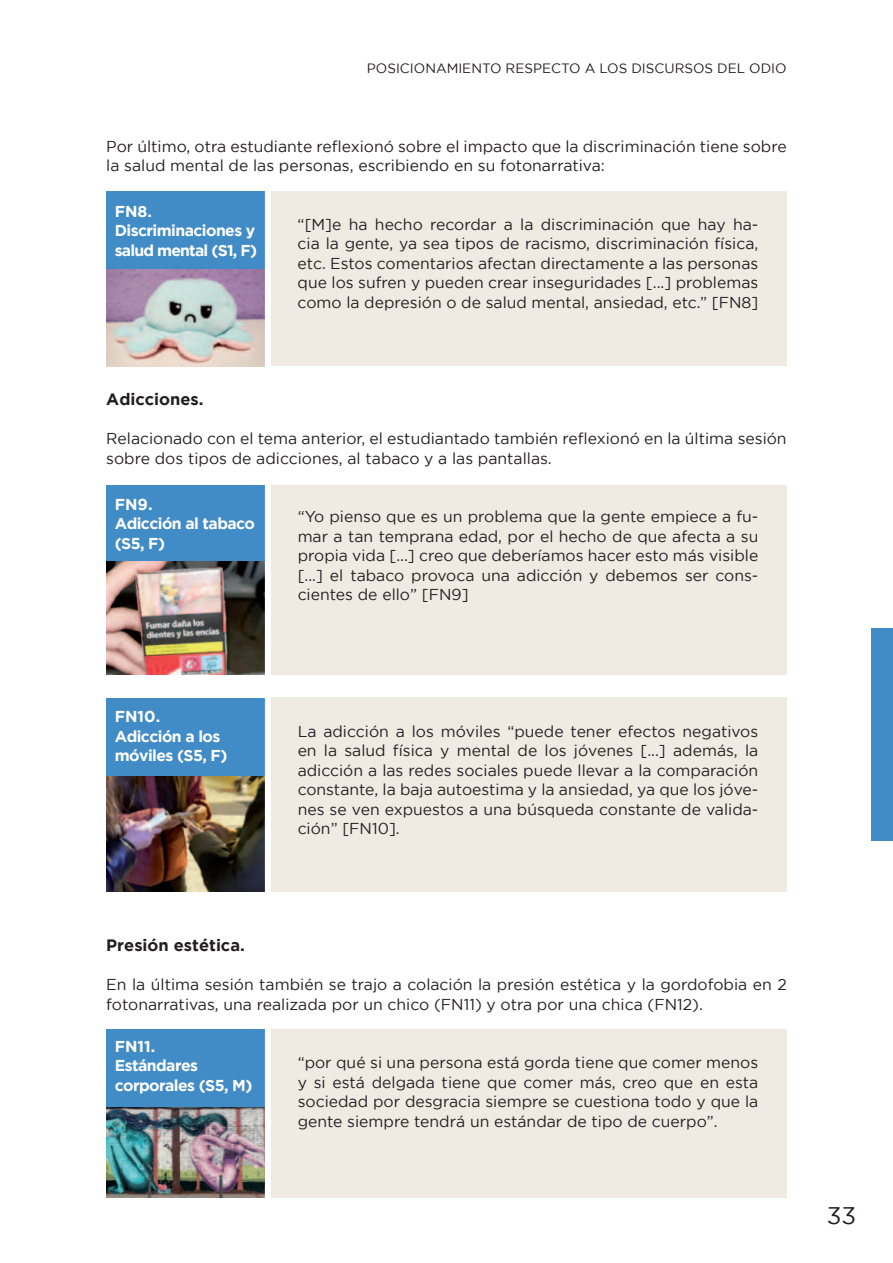
<style>
.page{position:relative;width:893px;height:1263px;background:#fff}
.page>*{position:absolute;margin:0;border:0;box-sizing:border-box;transform-origin:0 0}
.t1{font:24px "Gotham";color:#231f20}
.t2{font:700 16.5px "Gotham";color:#231f20}
.t3{font:15.75px/19.5px "Gotham";color:#231f20;text-align:justify}
.t4{font:700 15.75px/19.5px "Gotham";letter-spacing:-.035em;color:#fff}
.t5{font:13.5px "Gotham";color:#231f20}
</style>
<div class="page">
<div style="left:872px;top:628px;width:21px;height:213px;background:#418cc7"></div>
<div style="left:268px;top:191px;width:519px;height:175px;background:#efebe3"></div>
<img style="left:106px;top:269px;width:159px;height:97px">
<div style="left:106px;top:191px;width:162px;height:77px;background:#418cc7"></div>
<div style="left:265px;top:179px;width:6px;height:234px;background:#fff"></div>
<div style="left:268px;top:485px;width:519px;height:190px;background:#efebe3"></div>
<img style="left:106px;top:561px;width:159px;height:114px">
<div style="left:106px;top:485px;width:162px;height:76px;background:#418cc7"></div>
<div style="left:265px;top:473px;width:6px;height:255px;background:#fff"></div>
<div style="left:268px;top:698px;width:519px;height:194px;background:#efebe3"></div>
<img style="left:106px;top:775px;width:159px;height:117px">
<div style="left:106px;top:698px;width:162px;height:77px;background:#418cc7"></div>
<div style="left:265px;top:686px;width:6px;height:254px;background:#fff"></div>
<div style="left:268px;top:1029px;width:519px;height:168px;background:#efebe3"></div>
<img style="left:106px;top:1107px;width:159px;height:90px">
<div style="left:106px;top:1029px;width:162px;height:78px;background:#418cc7"></div>
<div style="left:265px;top:1017px;width:6px;height:215px;background:#fff"></div>
<p class="t5" style="left:367px;top:61px;width:421px">POSICIONAMIENTO RESPECTO A LOS DISCURSOS DEL ODIO</p>
<p class="t3" style="left:106px;top:136px;width:682px">Por último, otra estudiante re昀氀exionó sobre el impacto que la discriminación tiene sobre la salud mental de las personas, escribiendo en su fotonarrativa:</p>
<p class="t4" style="left:115px;top:202px;width:144px">FN8.<br>Discriminaciones y salud mental (S1, F)</p>
<p class="t3" style="left:298px;top:215px;width:462px">“[M]e ha hecho recordar a la discriminación que hay ha&shy;cia la gente, ya sea tipos de racismo, discriminación física, etc. Estos comentarios afectan directamente a las personas que los sufren y pueden crear inseguridades [...] problemas como la depresión o de salud mental, ansiedad, etc.” [FN8]</p>
<p class="t2" style="left:106px;top:392px;width:99px">Adicciones.</p>
<p class="t3" style="left:106px;top:428px;width:682px">Relacionado con el tema anterior, el estudiantado también re昀氀exionó en la última sesión sobre dos tipos de adicciones, al tabaco y a las pantallas.</p>
<p class="t4" style="left:115px;top:495px;width:142px">FN9.<br>Adicción al tabaco (S5, F)</p>
<p class="t3" style="left:298px;top:507px;width:462px">“Yo pienso que es un problema que la gente empiece a fu&shy;mar a tan temprana edad, por el hecho de que afecta a su propia vida [...] creo que deberíamos hacer esto más visible [...] el tabaco provoca una adicción y debemos ser cons&shy;cientes de ello” [FN9]</p>
<p class="t4" style="left:115px;top:708px;width:114px">FN10.<br>Adicción a los móviles (S5, F)</p>
<p class="t3" style="left:298px;top:721px;width:462px">La adicción a los móviles “puede tener efectos negativos en la salud física y mental de los jóvenes [...] además, la adicción a las redes sociales puede llevar a la comparación constante, la baja autoestima y la ansiedad, ya que los jóve&shy;nes se ven expuestos a una búsqueda constante de valida&shy;ción” [FN10].</p>
<p class="t2" style="left:106px;top:938px;width:140px">Presión estética.</p>
<p class="t3" style="left:106px;top:975px;width:682px">En la última sesión también se trajo a colación la presión estética y la gordofobia en 2 fotonarrativas, una realizada por un chico (FN11) y otra por una chica (FN12).</p>
<p class="t4" style="left:115px;top:1037px;width:139px">FN11.<br>Estándares corporales (S5, M)</p>
<p class="t3" style="left:298px;top:1053px;width:462px">“por qué si una persona está gorda tiene que comer menos y si está delgada tiene que comer más, creo que en esta sociedad por desgracia siempre se cuestiona todo y que la gente siempre tendrá un estándar de tipo de cuerpo”.</p>
<h1 class="t1" style="left:827px;top:1205px;width:31px">33</h1>
</div>
